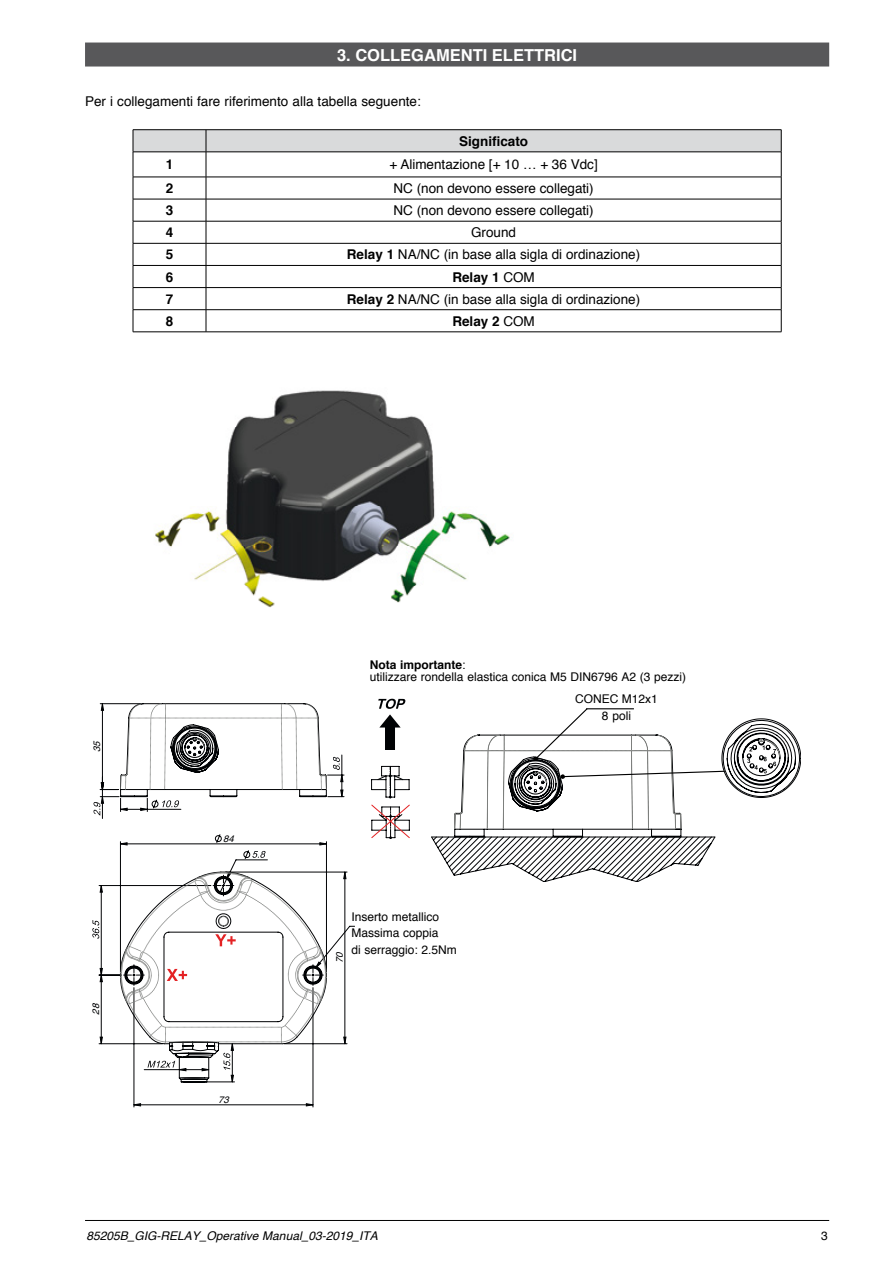
<style>
.page{position:relative;width:893px;height:1263px;background:#fff}
.page>*{position:absolute;margin:0;border:0;box-sizing:border-box;transform-origin:0 0}
.t1{font:700 16.5px "Helvetica";color:#fff}
.t2{font:13.5px "Helvetica";color:#000}
.t3{font:700 13.5px "Helvetica";color:#000}
.t4{font:12px/16.5px "Helvetica";color:#000}
.t5{font:italic 12px "Helvetica";color:#000}
.t6{font:italic 9.45px "Helvetica";color:#000204}
.s1{font-weight:700}
.s2{font-weight:400}
</style>
<div class="page">
<hr style="left:85px;top:1220px;width:744px;height:1px;background:#000">
<div style="left:85px;top:43px;width:744px;height:24px;background:#58585a"></div>
<hr style="left:133px;top:129px;width:73px;height:1px;background:#000">
<hr style="left:206px;top:129px;width:575px;height:1px;background:#000">
<svg style="left:133px;top:130px;width:649px;height:202px"></svg>
<hr style="left:133px;top:332px;width:73px;height:1px;background:#000">
<hr style="left:206px;top:332px;width:575px;height:1px;background:#000">
<img style="left:154px;top:390px;width:356px;height:218px">
<svg style="left:378px;top:699px;width:27px;height:51px"></svg>
<svg style="left:372px;top:766px;width:38px;height:73px"></svg>
<svg style="left:431px;top:708px;width:370px;height:174px"></svg>
<svg style="left:94px;top:802px;width:5px;height:13px"></svg>
<svg style="left:133px;top:1083px;width:180px;height:23px"></svg>
<svg style="left:101px;top:704px;width:244px;height:167px"></svg>
<svg style="left:120px;top:834px;width:206px;height:25px"></svg>
<svg style="left:92px;top:871px;width:263px;height:212px"></svg>
<svg style="left:120px;top:703px;width:207px;height:105px"></svg>
<p class="t1" style="left:337px;top:42px;width:242px">3. COLLEGAMENTI ELETTRICI</p>
<p class="t2" style="left:85px;top:90px;width:337px">Per i collegamenti fare riferimento alla tabella seguente:</p>
<p class="t3" style="left:459px;top:130px;width:71px">Significato</p>
<p class="t3" style="left:166px;top:154px;width:9px">1</p>
<p class="t2" style="left:389px;top:154px;width:210px">+ Alimentazione [+ 10 … + 36 Vdc]</p>
<p class="t3" style="left:166px;top:177px;width:9px">2</p>
<p class="t2" style="left:393px;top:178px;width:202px">NC (non devono essere collegati)</p>
<p class="t3" style="left:166px;top:200px;width:9px">3</p>
<p class="t2" style="left:393px;top:200px;width:202px">NC (non devono essere collegati)</p>
<p class="t3" style="left:166px;top:222px;width:9px">4</p>
<p class="t2" style="left:471px;top:222px;width:47px">Ground</p>
<p class="t3" style="left:166px;top:244px;width:9px">5</p>
<p class="t2" style="left:347px;top:244px;width:295px"><span class="s1">Relay 1</span> NA/NC (in base alla sigla di ordinazione)</p>
<p class="t3" style="left:166px;top:266px;width:9px">6</p>
<p class="t3" style="left:452px;top:266px;width:84px">Relay 1 <span class="s2">COM</span></p>
<p class="t3" style="left:166px;top:288px;width:9px">7</p>
<p class="t2" style="left:347px;top:289px;width:295px"><span class="s1">Relay 2</span> NA/NC (in base alla sigla di ordinazione)</p>
<p class="t3" style="left:166px;top:310px;width:9px">8</p>
<p class="t3" style="left:452px;top:310px;width:84px">Relay 2 <span class="s2">COM</span></p>
<p class="t6" style="left:90px;top:752px;width:16px;rotate:-90deg">35</p>
<p class="t6" style="left:89px;top:1015px;width:16px;rotate:-90deg">28</p>
<p class="t6" style="left:223px;top:831px;width:16px">84</p>
<p class="t6" style="left:218px;top:1092px;width:16px">73</p>
<p class="t4" style="left:370px;top:659px;width:318px;line-height:12px"><span class="s1">Nota importante</span>:<br>utilizzare rondella elastica conica M5 DIN6796 A2 (3 pezzi)</p>
<p class="t4" style="left:575px;top:691px;width:84px;text-align:center">CONEC M12x1<br>8 poli</p>
<p class="t6" style="left:332px;top:963px;width:16px;rotate:-90deg">70</p>
<p class="t4" style="left:351px;top:909px;width:107px">Inserto metallico<br>Massima coppia<br>di serraggio: 2.5Nm</p>
<p class="t5" style="left:87px;top:1226px;width:293px">85205B_GIG-RELAY_Operative Manual_03-2019_ITA</p>
<p class="t4" style="left:821px;top:1228px;width:8px">3</p>
</div>
